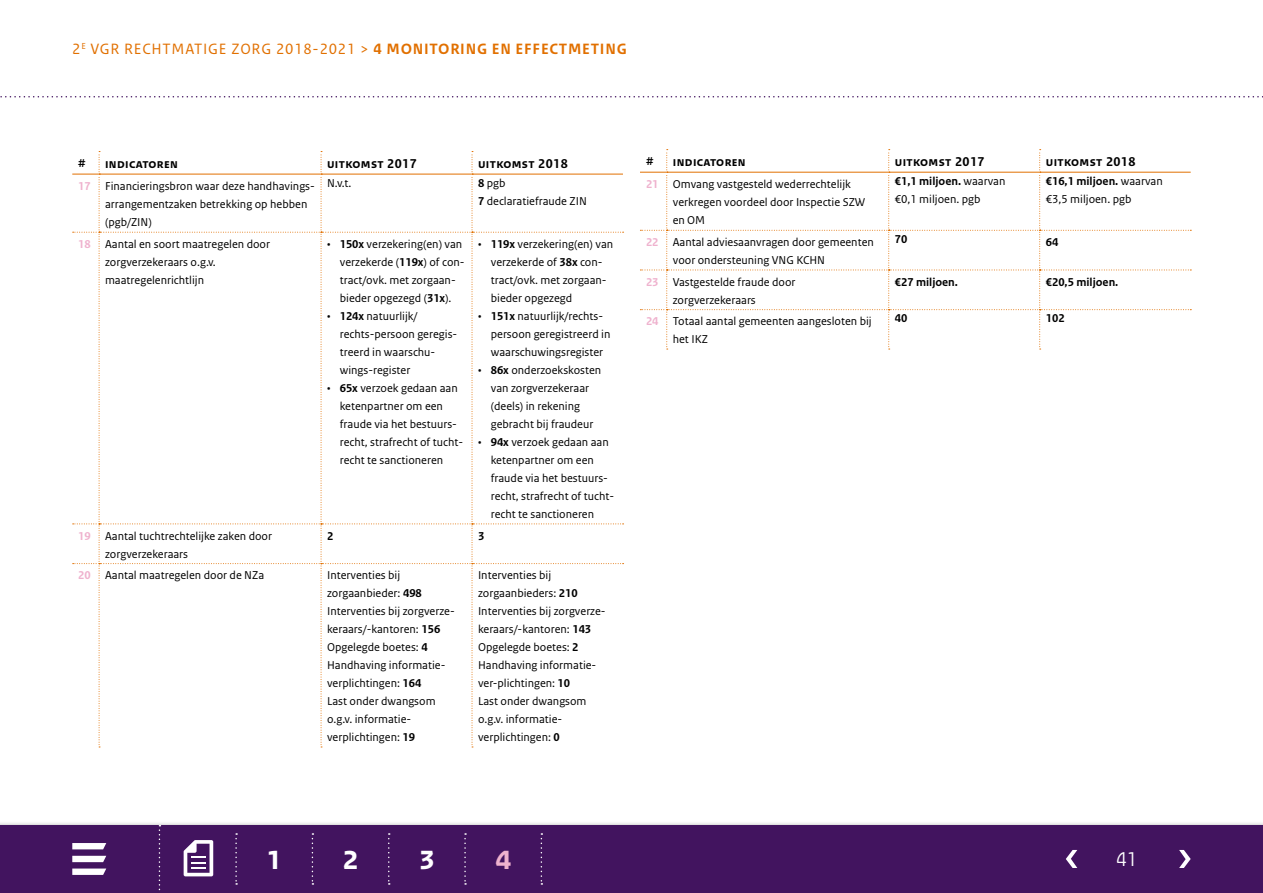
<style>
.page{position:relative;width:1263px;height:893px;background:#fff}
.page>*{position:absolute;margin:0;border:0;box-sizing:border-box;transform-origin:0 0}
.t1{font:700 36px "Rijksoverheid Sans Heading";color:#fff}
.t2{font:700 36px "Rijksoverheid Sans Heading";color:#efb2ce}
.t3{font:21px "Rijksoverheid Sans Heading";color:#fff}
.t4{font:15.75px "Rijksoverheid Sans Text";letter-spacing:.05em;color:#e17000}
.t5{font:700 13.5px "Rijksoverheid Sans Text";letter-spacing:.03em;color:#000}
.t6{font:12px/18px "Rijksoverheid Sans Text";color:#000}
.t7{font:700 12px "Rijksoverheid Sans Text";color:#000}
.s1{font-weight:700}
.s2{font-weight:700;color:#efb2ce}
</style>
<div class="page">
<svg style="left:0;top:96px;width:1263px;height:2px"></svg>
<div style="left:0;top:821px;width:1263px;height:72px;background:#000;opacity:.3"></div>
<div style="left:0;top:825px;width:1263px;height:68px;background:#42145f"></div>
<svg style="left:1066px;top:850px;width:11px;height:18px"></svg>
<svg style="left:72px;top:843px;width:34px;height:6px"></svg>
<svg style="left:72px;top:856px;width:34px;height:6px"></svg>
<svg style="left:72px;top:868px;width:34px;height:7px"></svg>
<svg style="left:388px;top:833px;width:2px;height:52px"></svg>
<svg style="left:464px;top:833px;width:2px;height:52px"></svg>
<svg style="left:541px;top:833px;width:1px;height:52px"></svg>
<svg style="left:312px;top:833px;width:1px;height:52px"></svg>
<svg style="left:235px;top:833px;width:2px;height:52px"></svg>
<svg style="left:184px;top:840px;width:29px;height:36px"></svg>
<svg style="left:159px;top:825px;width:1px;height:66px"></svg>
<svg style="left:1179px;top:850px;width:12px;height:18px"></svg>
<svg style="left:72px;top:151px;width:552px;height:597px"></svg>
<svg style="left:640px;top:149px;width:551px;height:201px"></svg>
<h3 class="t4" style="left:72px;top:40px;width:556px">2<sup>E</sup> VGR RECHTMATIGE ZORG 2018-2021 &gt; <span class="s1">4 MONITORING EN EFFECTMETING</span></h3>
<p class="t7" style="left:78px;top:156px;width:9px">#</p>
<p class="t5" style="left:105px;top:156px;width:74px">indicatoren</p>
<p class="t5" style="left:327px;top:156px;width:91px">uitkomst 2017</p>
<p class="t5" style="left:478px;top:156px;width:91px">uitkomst 2018</p>
<p class="t6" style="left:105px;top:177px;width:211px;text-indent:-27px"><span class="s2">17</span> Financieringsbron waar deze handhavings&shy;arrangementzaken betrekking op hebben (pgb/ZIN)</p>
<p class="t6" style="left:327px;top:174px;width:26px">N.v.t.</p>
<p class="t6" style="left:478px;top:174px;width:110px"><span class="s1">8</span> pgb<br><span class="s1">7</span> declaratiefraude ZIN</p>
<p class="t6" style="left:105px;top:235px;width:166px;text-indent:-27px"><span class="s2">18</span> Aantal en soort maatregelen door zorgverzekeraars o.g.v. maatregelenrichtlijn</p>
<p class="t6" style="left:340px;top:235px;width:126px;text-indent:-13px">• <span class="s1">150x</span> verzekering(en) van verzekerde (<span class="s1">119x</span>) of con&shy;tract/ovk. met zorgaan&shy;bieder opgezegd (<span class="s1">31x</span>).</p>
<p class="t6" style="left:340px;top:307px;width:119px;text-indent:-13px">• <span class="s1">124x</span> natuurlijk/ rechts-persoon geregis&shy;treerd in waarschu&shy;wings-register</p>
<p class="t6" style="left:340px;top:379px;width:125px;text-indent:-13px">• <span class="s1">65x</span> verzoek gedaan aan ketenpartner om een fraude via het bestuurs&shy;recht, strafrecht of tucht&shy;recht te sanctioneren</p>
<p class="t6" style="left:491px;top:235px;width:124px;text-indent:-13px">• <span class="s1">119x</span> verzekering(en) van verzekerde of <span class="s1">38x</span> con&shy;tract/ovk. met zorgaan&shy;bieder opgezegd</p>
<p class="t6" style="left:491px;top:307px;width:121px;text-indent:-13px">• <span class="s1">151x</span> natuurlijk/rechts&shy;persoon geregistreerd in waarschuwingsregister</p>
<p class="t6" style="left:491px;top:361px;width:112px;text-indent:-13px">• <span class="s1">86x</span> onderzoekskosten van zorgverzekeraar (deels) in rekening gebracht bij fraudeur</p>
<p class="t6" style="left:491px;top:433px;width:125px;text-indent:-13px">• <span class="s1">94x</span> verzoek gedaan aan ketenpartner om een fraude via het bestuurs&shy;recht, strafrecht of tucht&shy;recht te sanctioneren</p>
<p class="t6" style="left:105px;top:527px;width:169px;text-indent:-27px"><span class="s2">19</span> Aantal tuchtrechtelijke zaken door zorgverzekeraars</p>
<p class="t7" style="left:327px;top:529px;width:8px">2</p>
<p class="t7" style="left:478px;top:529px;width:8px">3</p>
<p class="t6" style="left:78px;top:567px;width:187px"><span class="s2">20</span> Aantal maatregelen door de NZa</p>
<p class="t6" style="left:327px;top:567px;width:129px">Interventies bij zorgaanbieder: <span class="s1">498<br></span>Interventies bij zorgverze&shy;keraars/-kantoren: <span class="s1">156<br></span>Opgelegde boetes: <span class="s1">4<br></span>Handhaving informatie&shy;verplichtingen: <span class="s1">164<br></span>Last onder dwangsom o.g.v. informatie&shy;verplichtingen: <span class="s1">19</span></p>
<p class="t6" style="left:478px;top:567px;width:129px">Interventies bij zorgaanbieders: <span class="s1">210<br></span>Interventies bij zorgverze&shy;keraars/-kantoren: <span class="s1">143<br></span>Opgelegde boetes: <span class="s1">2<br></span>Handhaving informatie&shy;ver-plichtingen: <span class="s1">10<br></span>Last onder dwangsom o.g.v. informatie&shy;verplichtingen: <span class="s1">0</span></p>
<p class="t7" style="left:646px;top:154px;width:9px">#</p>
<p class="t5" style="left:673px;top:154px;width:74px">indicatoren</p>
<p class="t5" style="left:895px;top:154px;width:91px">uitkomst 2017</p>
<p class="t5" style="left:1046px;top:154px;width:91px">uitkomst 2018</p>
<p class="t6" style="left:673px;top:176px;width:194px;text-indent:-27px"><span class="s2">21</span> Omvang vastgesteld wederrechtelijk verkregen voordeel door Inspectie SZW en OM</p>
<p class="t6" style="left:895px;top:173px;width:112px"><span class="s1">€1,1 miljoen.</span> waarvan €0,1 miljoen. pgb</p>
<p class="t6" style="left:1046px;top:173px;width:119px"><span class="s1">€16,1 miljoen.</span> waarvan €3,5 miljoen. pgb</p>
<p class="t6" style="left:673px;top:233px;width:203px;text-indent:-27px"><span class="s2">22</span> Aantal adviesaanvragen door gemeenten voor ondersteuning VNG KCHN</p>
<p class="t7" style="left:895px;top:232px;width:14px">70</p>
<p class="t7" style="left:1046px;top:235px;width:14px">64</p>
<p class="t6" style="left:673px;top:273px;width:124px;text-indent:-27px"><span class="s2">23</span> Vastgestelde fraude door zorgverzekeraars</p>
<p class="t7" style="left:895px;top:275px;width:65px">€27 miljoen.</p>
<p class="t7" style="left:1046px;top:275px;width:74px">€20,5 miljoen.</p>
<p class="t6" style="left:673px;top:313px;width:200px;text-indent:-27px"><span class="s2">24</span> Totaal aantal gemeenten aangesloten bij het IKZ</p>
<p class="t7" style="left:895px;top:312px;width:14px">40</p>
<p class="t7" style="left:1046px;top:312px;width:20px">102</p>
<h1 class="t1" style="left:267px;top:837px;width:17px">1</h1>
<h1 class="t1" style="left:343px;top:837px;width:17px">2</h1>
<h1 class="t1" style="left:419px;top:837px;width:17px">3</h1>
<h2 class="t3" style="left:1116px;top:847px;width:23px">41</h2>
<h1 class="t2" style="left:495px;top:837px;width:17px">4</h1>
</div>
